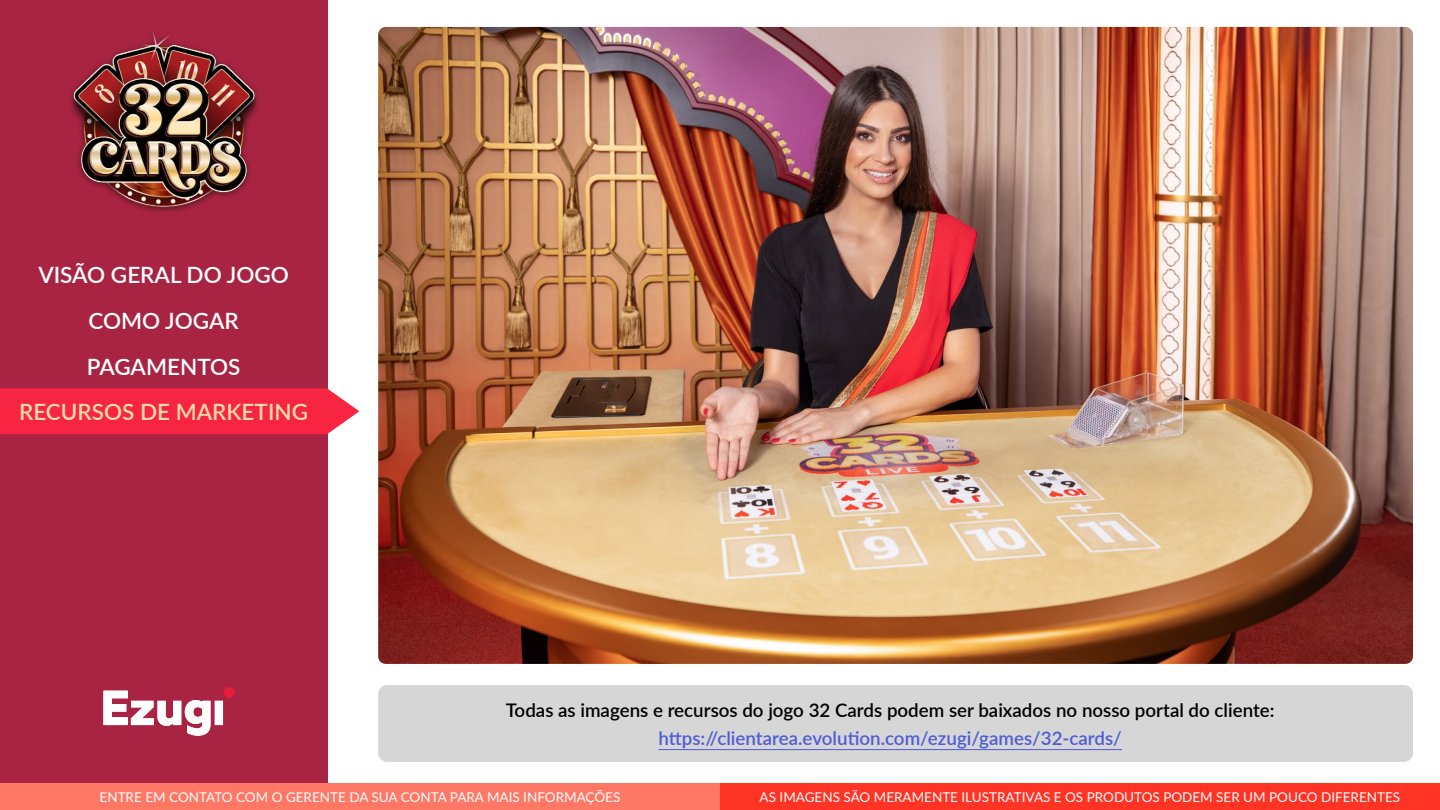
<style>
.page{position:relative;width:1440px;height:810px;background:#fff}
.page>*{position:absolute;margin:0;border:0;box-sizing:border-box;transform-origin:0 0}
.t1{font:600 22.5px/45.8px "Lato";color:#fff;text-align:center}
.t2{font:600 22.5px "Lato";color:#fcdca8}
.t3{font:600 18.75px "Lato";color:#000}
.t4{font:600 18.75px "Lato";color:#4f5cd6}
.t5{font:13.5px "Lato";color:#fff}
</style>
<div class="page">
<div style="left:0;top:783px;width:720px;height:27px;background:#ff7866"></div>
<div style="left:720px;top:783px;width:720px;height:27px;background:#ff3424"></div>
<div style="left:0;top:0;width:327px;height:783px;background:#a92442"></div>
<img style="left:70px;top:32px;width:188px;height:180px">
<div style="left:224px;top:687px;width:11px;height:11px;background:#e51d39;border-radius:50%"></div>
<svg style="left:103px;top:691px;width:120px;height:45px"></svg>
<img style="left:378px;top:27px;width:1035px;height:637px">
<div style="left:378px;top:685px;width:1035px;height:77px;background:#d6d6d6;border-radius:9px"></div>
<hr style="left:658px;top:749px;width:464px;height:1px;background:#4f5cd6">
<div style="left:0;top:388px;width:359px;height:46px;background:#f72442"></div>
<h1 class="t1" style="left:38px;top:251px;width:252px">VISÃO GERAL DO JOGO<br>COMO JOGAR<br>PAGAMENTOS</h1>
<h1 class="t2" style="left:19px;top:396px;width:291px">RECURSOS DE MARKETING</h1>
<h2 class="t3" style="left:506px;top:696px;width:770px">Todas as imagens e recursos do jogo 32 Cards podem ser baixados no nosso portal do cliente:</h2>
<h2 class="t4" style="left:658px;top:725px;width:465px">https://clientarea.evolution.com/ezugi/games/32-cards/</h2>
<p class="t5" style="left:100px;top:787px;width:522px">ENTRE EM CONTATO COM O GERENTE DA SUA CONTA PARA MAIS INFORMAÇÕES</p>
<p class="t5" style="left:760px;top:787px;width:642px">AS IMAGENS SÃO MERAMENTE ILUSTRATIVAS E OS PRODUTOS PODEM SER UM POUCO DIFERENTES</p>
</div>
